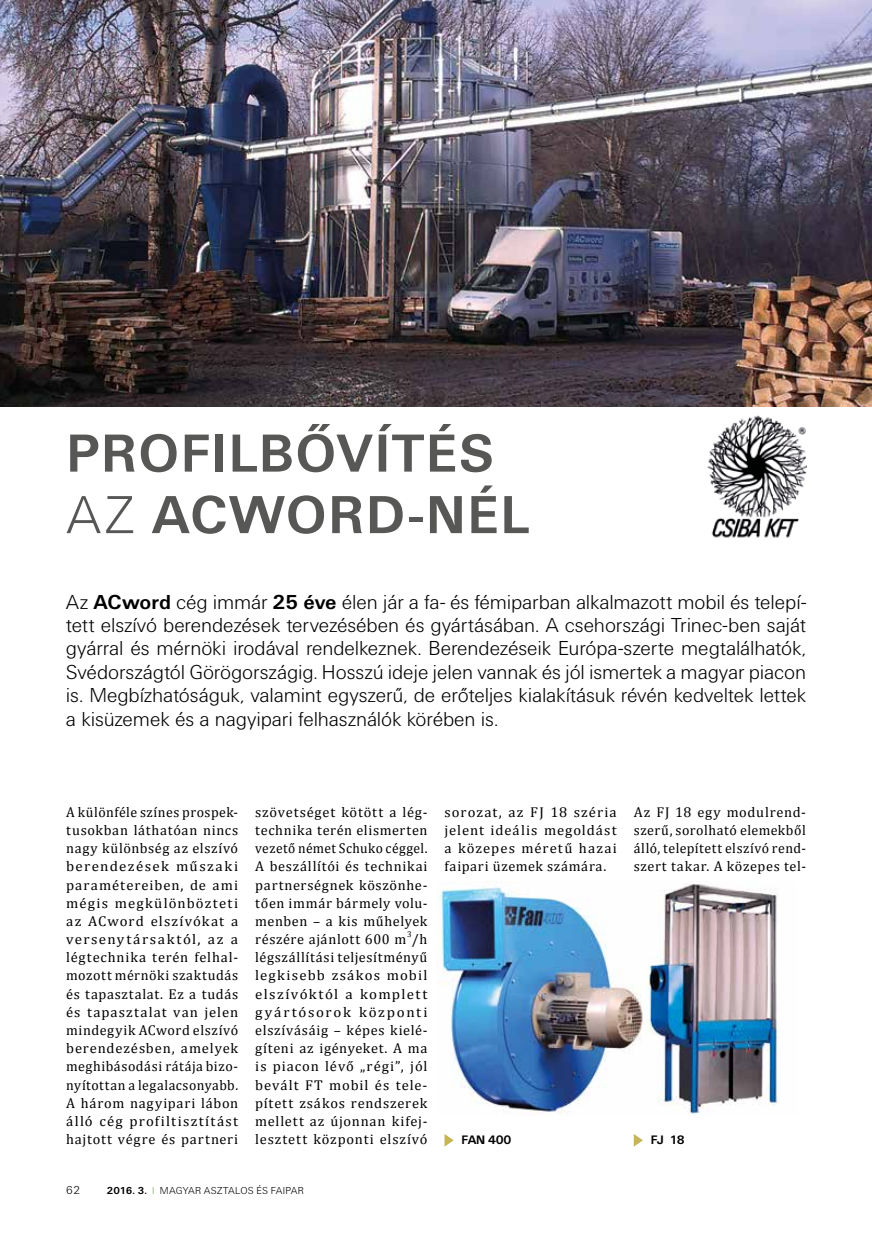
<style>
.page{position:relative;width:872px;height:1242px;background:#fff}
.page>*{position:absolute;margin:0;border:0;box-sizing:border-box;transform-origin:0 0}
.t1{font:700 55.5px/61.5px "U001";letter-spacing:.03em;color:#575756}
.t2{font:21px/23.4px "U001 Lig";letter-spacing:-.01em;color:#000;text-align:justify}
.t3{font:14.25px/18.1px "Cambria";letter-spacing:.055em;color:#000;text-align:justify}
.t4{font:700 12.75px "U001";letter-spacing:-.025em;color:#000}
.t5{font:12px "U001 Lig";color:#000}
.t6{font:10.5px "U001 Lig";letter-spacing:.015em;color:#000}
.t7{font:8.25px "Cambria";color:#000}
.s1{font-family:"U001 Lig";font-weight:400}
.s2{font-family:"U001";font-weight:700}
.s3{color:#7ba858}
</style>
<div class="page">
<img style="left:0;top:0;width:872px;height:406px">
<img style="left:707px;top:415px;width:99px;height:123px">
<img style="left:645px;top:884px;width:134px;height:231px">
<img style="left:438px;top:881px;width:205px;height:234px">
<svg style="left:634px;top:1134px;width:9px;height:12px"></svg>
<svg style="left:444px;top:1134px;width:10px;height:12px"></svg>
<h1 class="t1" style="left:66px;top:423px;width:464px">PROFILBŐVÍTÉS<br><span class="s1">AZ</span> ACWORD-NÉL</h1>
<p class="t2" style="left:66px;top:590px;width:741px">Az <span class="s2">ACword</span> cég immár <span class="s2">25 éve</span> élen jár a fa- és fémiparban alkalmazott mobil és telepí&shy;tett elszívó berendezések tervezésében és gyártásában. A csehországi Trinec-ben saját gyárral és mérnöki irodával rendelkeznek. Berendezéseik Európa-szerte megtalálhatók, Svédországtól Görögországig. Hosszú ideje jelen vannak és jól ismertek a magyar piacon is. Megbízhatóságuk, valamint egyszerű, de erőteljes kialakításuk révén kedveltek lettek a kisüzemek és a nagyipari felhasználók körében is.</p>
<p class="t3" style="left:66px;top:803px;width:174px">A különféle színes prospek&shy;tusokban láthatóan nincs nagy különbség az elszívó berendezések műszaki paramétereiben, de ami mégis megkülönbözteti az ACword elszívókat a versenytársaktól, az a légtechnika terén felhal&shy;mozott mérnöki szaktudás és tapasztalat. Ez a tudás és tapasztalat van jelen mindegyik ACword elszívó berendezésben, amelyek meghibásodási rátája bizo&shy;nyítottan a legalacsonyabb.<br>A három nagyipari lábon álló cég profiltisztítást hajtott végre és partneri</p>
<p class="t3" style="left:255px;top:803px;width:174px">szövetséget kötött a lég&shy;technika terén elismerten vezető német Schuko céggel.<br>A beszállítói és technikai partnerségnek köszönhe&shy;tően immár bármely volu&shy;menben – a kis műhelyek részére ajánlott 600 m /h</p>
<p class="t7" style="left:407px;top:929px;width:6px">3</p>
<p class="t3" style="left:255px;top:948px;width:174px">légszállítási teljesítményű legkisebb zsákos mobil elszívóktól a komplett gyártósorok központi elszívásáig – képes kielé&shy;gíteni az igényeket. A ma is piacon lévő „régi”, jól bevált FT mobil és tele&shy;pített zsákos rendszerek mellett az újonnan kifej&shy;lesztett központi elszívó</p>
<p class="t5" style="left:66px;top:1183px;width:16px">62</p>
<p class="t6" style="left:107px;top:1184px;width:198px"><span class="s2">2016. 3.</span> <span class="s3">I</span> MAGYAR ASZTALOS ÉS FAIPAR</p>
<p class="t3" style="left:444px;top:803px;width:174px">sorozat, az FJ 18 széria jelent ideális megoldást a közepes méretű hazai faipari üzemek számára.</p>
<p class="t3" style="left:634px;top:803px;width:174px">Az FJ 18 egy modulrend&shy;szerű, sorolható elemekből álló, telepített elszívó rend&shy;szert takar. A közepes tel-</p>
<p class="t4" style="left:461px;top:1132px;width:52px">FAN 400</p>
<p class="t4" style="left:651px;top:1132px;width:35px">FJ 18</p>
</div>
